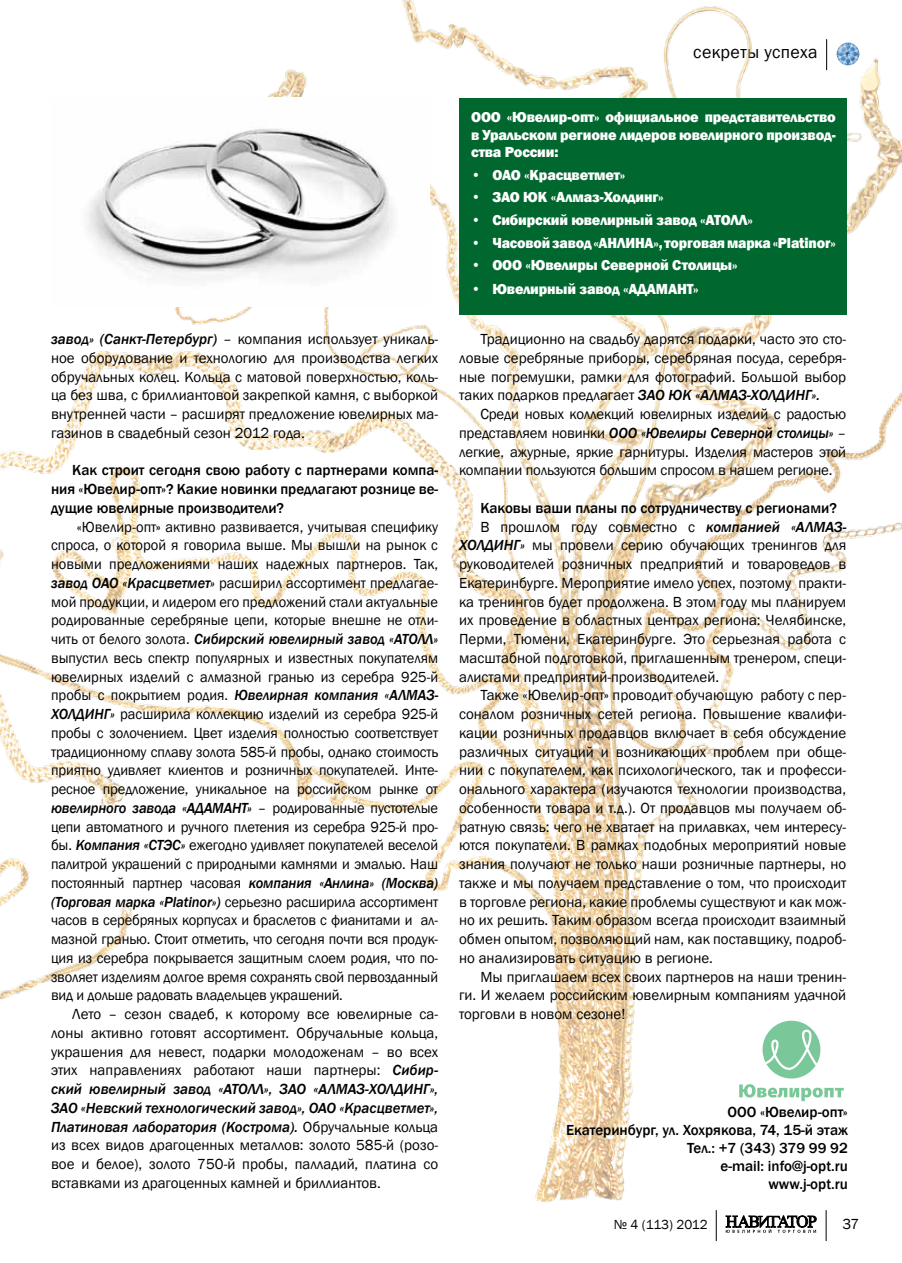
<style>
.page{position:relative;width:902px;height:1263px;background:#fff}
.page>*{position:absolute;margin:0;border:0;box-sizing:border-box;transform-origin:0 0}
.t1{font:18px "Franklin Gothic";letter-spacing:.02em;color:#000}
.t2{font:15px/18.8px "Franklin Gothic";color:#000;text-align:justify}
.t3{font:500 15px/18px "Franklin Gothic";color:#000;text-align:justify}
.t4{font:800 15px/17.5px "Franklin Gothic";letter-spacing:-.01em;color:#fff;text-align:justify}
.t5{font:800 15px "Franklin Gothic";letter-spacing:-.01em;color:#fff;scale:.95 1}
.t6{font:13.5px "Franklin Gothic";letter-spacing:-.01em;color:#000}
.s1{font-weight:500;font-style:italic}
</style>
<div class="page">
<img style="left:159px;top:0;width:742px;height:1242px">
<img style="left:0;top:351px;width:159px;height:649px">
<svg style="left:739px;top:1084px;width:104px;height:17px"></svg>
<svg style="left:762px;top:1021px;width:58px;height:57px"></svg>
<img style="left:86px;top:98px;width:343px;height:209px">
<div style="left:459px;top:98px;width:387px;height:217px;background:#00672f"></div>
<p class="t2" style="left:51px;top:330px;width:388px"><span class="s1">завод» (Санкт-Петербург)</span> – компания использует уникаль&shy;ное оборудование и технологию для производства легких обручальных колец. Кольца с матовой поверхностью, коль&shy;ца без шва, с бриллиантовой закрепкой камня, с выборкой внутренней части – расширят предложение ювелирных ма&shy;газинов в свадебный сезон 2012 года.</p>
<p class="t3" style="left:51px;top:461px;width:388px;line-height:18.8px;text-indent:21px">Как строит сегодня свою работу с партнерами компа&shy;ния «Ювелир-опт»? Какие новинки предлагают рознице ве&shy;дущие ювелирные производители?</p>
<p class="t2" style="left:51px;top:518px;width:389px;text-indent:26px">«Ювелир-опт» активно развивается, учитывая специфику спроса, о которой я говорила выше. Мы вышли на рынок с новыми предложениями наших надежных партнеров. Так, <span class="s1">завод ОАО «Красцветмет»</span> расширил ассортимент предлагае&shy;мой продукции, и лидером его предложений стали актуальные родированные серебряные цепи, которые внешне не отли&shy;чить от белого золота. <span class="s1">Сибирский ювелирный завод «АТОЛЛ» </span>выпустил весь спектр популярных и известных покупателям ювелирных изделий с алмазной гранью из серебра 925-й пробы с покрытием родия. <span class="s1">Ювелирная компания «АЛМАЗ-ХОЛДИНГ»</span> расширила коллекцию изделий из серебра 925-й пробы с золочением. Цвет изделия полностью соответствует традиционному сплаву золота 585-й пробы, однако стоимость приятно удивляет клиентов и розничных покупателей. Инте&shy;ресное предложение, уникальное на российском рынке от <span class="s1">ювелирного завода «АДАМАНТ»</span> – родированные пустотелые цепи автоматного и ручного плетения из серебра 925-й про&shy;бы. <span class="s1">Компания «СТЭС»</span> ежегодно удивляет покупателей веселой палитрой украшений с природными камнями и эмалью. Наш постоянный партнер часовая <span class="s1">компания «Анлина» (Москва) (Торговая марка «Platinor»)</span> серьезно расширила ассортимент часов в серебряных корпусах и браслетов с фианитами и ал&shy;мазной гранью. Стоит отметить, что сегодня почти вся продук&shy;ция из серебра покрывается защитным слоем родия, что по&shy;зволяет изделиям долгое время сохранять свой первозданный вид и дольше радовать владельцев украшений.</p>
<p class="t2" style="left:51px;top:1005px;width:389px;text-indent:21px">Лето – сезон свадеб, к которому все ювелирные са&shy;лоны активно готовят ассортимент. Обручальные кольца, украшения для невест, подарки молодоженам – во всех этих направлениях работают наши партнеры: <span class="s1">Сибир&shy;ский ювелирный завод «АТОЛЛ», ЗАО «АЛМАЗ-ХОЛДИНГ», ЗАО «Невский технологический завод», ОАО «Красцветмет», Платиновая лаборатория (Кострома).</span> Обручальные кольца из всех видов драгоценных металлов: золото 585-й (розо&shy;вое и белое), золото 750-й пробы, палладий, платина со вставками из драгоценных камней и бриллиантов.</p>
<p class="t1" style="left:693px;top:41px;width:126px">секреты успеха</p>
<p class="t4" style="left:471px;top:108px;width:366px">ООО «Ювелир-опт» официальное представительство в Уральском регионе лидеров ювелирного производ&shy;ства России:</p>
<p class="t4" style="left:471px;top:166px;width:156px">• ОАО «Красцветмет»</p>
<p class="t4" style="left:471px;top:189px;width:194px">• ЗАО ЮК «Алмаз-Холдинг»</p>
<p class="t4" style="left:471px;top:211px;width:283px">• Сибирский ювелирный завод «АТОЛЛ»</p>
<p class="t5" style="left:471px;top:233px;width:385px">• Часовой завод «АНЛИНА», торговая марка «Platinor»</p>
<p class="t4" style="left:471px;top:257px;width:268px">• ООО «Ювелиры Северной Столицы»</p>
<p class="t4" style="left:471px;top:280px;width:229px">• Ювелирный завод «АДАМАНТ»</p>
<p class="t2" style="left:459px;top:330px;width:388px;text-indent:21px">Традиционно на свадьбу дарятся подарки, часто это сто&shy;ловые серебряные приборы, серебряная посуда, серебря&shy;ные погремушки, рамки для фотографий. Большой выбор таких подарков предлагает <span class="s1">ЗАО ЮК «АЛМАЗ-ХОЛДИНГ».</span></p>
<p class="t2" style="left:459px;top:405px;width:388px;text-indent:21px">Среди новых коллекций ювелирных изделий с радостью представляем новинки <span class="s1">ООО «Ювелиры Северной столицы»</span> – легкие, ажурные, яркие гарнитуры. Изделия мастеров этой компании пользуются большим спросом в нашем регионе.</p>
<p class="t3" style="left:480px;top:499px;width:358px">Каковы ваши планы по сотрудничеству с регионами?</p>
<p class="t2" style="left:480px;top:518px;width:367px">В прошлом году совместно с <span class="s1">компанией «АЛМАЗ-</span></p>
<p class="t2" style="left:459px;top:536px;width:388px"><span class="s1">ХОЛДИНГ»</span> мы провели серию обучающих тренингов для</p>
<p class="t2" style="left:459px;top:555px;width:388px">руководителей розничных предприятий и товароведов в</p>
<p class="t2" style="left:459px;top:574px;width:388px">Екатеринбурге. Мероприятие имело успех, поэтому практи-</p>
<p class="t2" style="left:459px;top:593px;width:388px">ка тренингов будет продолжена. В этом году мы планируем</p>
<p class="t2" style="left:459px;top:611px;width:388px">их проведение в областных центрах региона: Челябинске,</p>
<p class="t2" style="left:459px;top:630px;width:388px">Перми, Тюмени, Екатеринбурге. Это серьезная работа с</p>
<p class="t2" style="left:459px;top:649px;width:388px">масштабной подготовкой, приглашенным тренером, специ-</p>
<p class="t2" style="left:459px;top:668px;width:261px">алистами предприятий-производителей.</p>
<p class="t2" style="left:480px;top:686px;width:367px">Также «Ювелир-опт» проводит обучающую работу с пер-</p>
<p class="t2" style="left:459px;top:705px;width:388px">соналом розничных сетей региона. Повышение квалифи-</p>
<p class="t2" style="left:459px;top:724px;width:388px">кации розничных продавцов включает в себя обсуждение</p>
<p class="t2" style="left:459px;top:743px;width:388px">различных ситуаций и возникающих проблем при обще-</p>
<p class="t2" style="left:459px;top:761px;width:388px">нии с покупателем, как психологического, так и професси-</p>
<p class="t2" style="left:459px;top:780px;width:388px">онального характера (изучаются технологии производства,</p>
<p class="t2" style="left:459px;top:799px;width:388px">особенности товара и т.д.). От продавцов мы получаем об-</p>
<p class="t2" style="left:459px;top:818px;width:388px">ратную связь: чего не хватает на прилавках, чем интересу-</p>
<p class="t2" style="left:459px;top:836px;width:388px">ются покупатели. В рамках подобных мероприятий новые</p>
<p class="t2" style="left:459px;top:855px;width:388px">знания получают не только наши розничные партнеры, но</p>
<p class="t2" style="left:459px;top:874px;width:388px">также и мы получаем представление о том, что происходит</p>
<p class="t2" style="left:459px;top:893px;width:388px">в торговле региона, какие проблемы существуют и как мож-</p>
<p class="t2" style="left:459px;top:911px;width:388px">но их решить. Таким образом всегда происходит взаимный</p>
<p class="t2" style="left:459px;top:930px;width:388px">обмен опытом, позволяющий нам, как поставщику, подроб-</p>
<p class="t2" style="left:459px;top:949px;width:255px">но анализировать ситуацию в регионе.</p>
<p class="t2" style="left:480px;top:968px;width:367px">Мы приглашаем всех своих партнеров на наши тренин-</p>
<p class="t2" style="left:459px;top:986px;width:388px">ги. И желаем российским ювелирным компаниям удачной</p>
<p class="t2" style="left:459px;top:1005px;width:168px">торговли в новом сезоне!</p>
<p class="t3" style="left:566px;top:1103px;width:283px;text-align:right">ООО «Ювелир-опт»<br>Екатеринбург, ул. Хохрякова, 74, 15-й этаж<br>Тел.: +7 (343) 379 99 92<br>e-mail: info@j-opt.ru<br>www.j-opt.ru</p>
<p class="t6" style="left:613px;top:1216px;width:96px">№ 4 (113) 2012</p>
<p class="t2" style="left:842px;top:1215px;width:18px">37</p>
</div>
